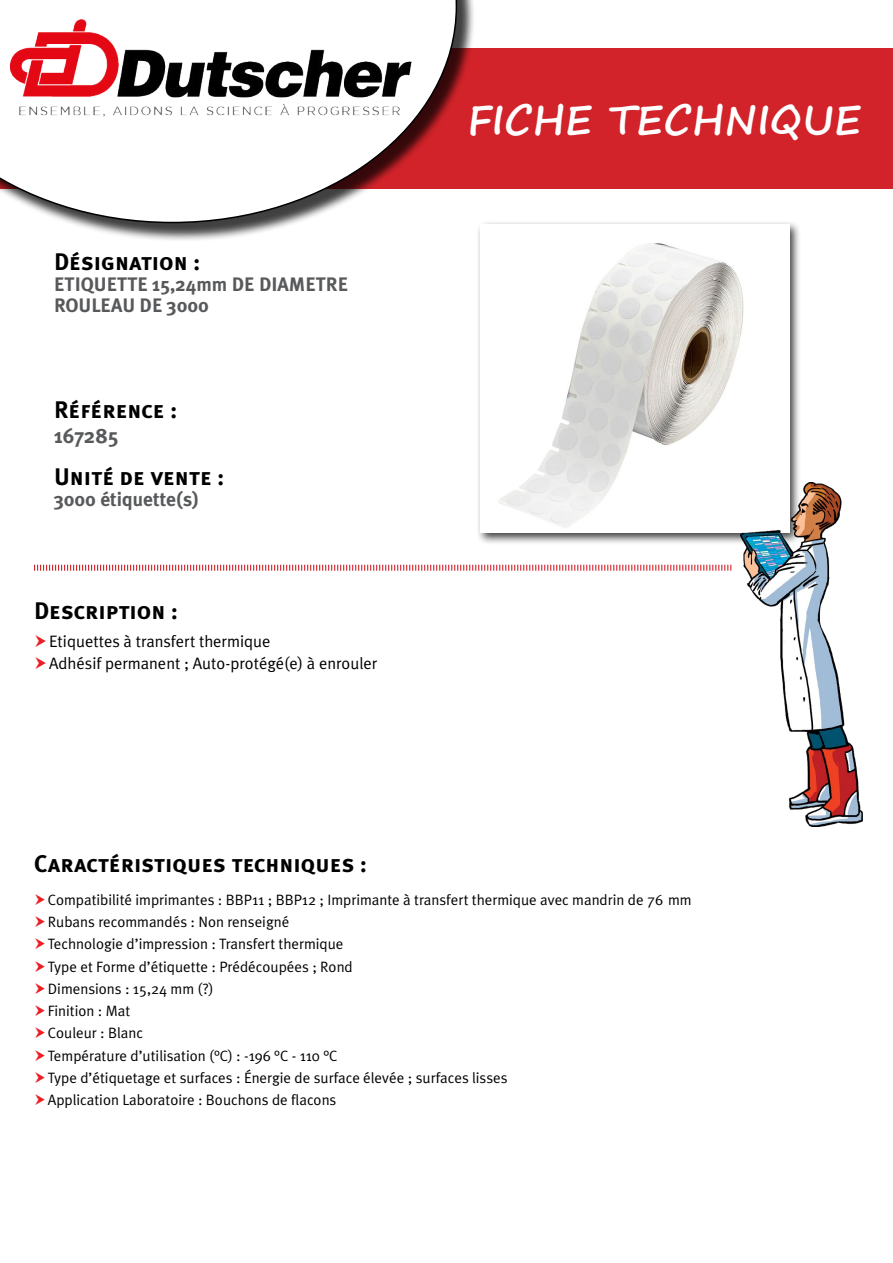
<style>
.page{position:relative;width:893px;height:1263px;background:#fff}
.page>*{position:absolute;margin:0;border:0;box-sizing:border-box;transform-origin:0 0}
.t1{font:700 40.5px "Segoe Print";color:#fff}
.t2{font:24px "Meta Plus Bold Caps";color:#000}
.t3{font:700 21px "Meta Plus";color:#58595b}
.t4{font:700 19.5px/21px "Meta Plus";color:#58595b}
.t5{font:16.5px/22.2px "Meta Plus Normal";color:#000}
.t6{font:15px/22.2px "Meta Plus Normal";color:#000}
</style>
<div class="page">
<div style="left:0;top:49px;width:893px;height:140px;background:#d2232a"></div>
<div style="left:0;top:0;width:475px;height:242px;background:#000;opacity:.75"></div>
<svg style="left:0;top:0;width:457px;height:223px"></svg>
<div style="left:476px;top:220px;width:326px;height:325px;background:#000;opacity:.75"></div>
<img style="left:480px;top:224px;width:309px;height:309px">
<svg style="left:34px;top:564px;width:698px;height:7px"></svg>
<img style="left:741px;top:483px;width:121px;height:343px">
<h2 class="t2" style="left:54px;top:248px;width:148px">Désignation :</h2>
<h3 class="t4" style="left:54px;top:274px;width:296px">ETIQUETTE 15,24mm DE DIAMETRE<br>ROULEAU DE 3000</h3>
<h2 class="t2" style="left:54px;top:396px;width:125px">Référence :</h2>
<h3 class="t3" style="left:54px;top:424px;width:66px">167285</h3>
<h2 class="t2" style="left:54px;top:463px;width:172px">Unité de vente :</h2>
<h3 class="t4" style="left:54px;top:489px;width:146px">3000 étiquette(s)</h3>
<h2 class="t2" style="left:34px;top:596px;width:146px">Description :</h2>
<p class="t5" style="left:49px;top:630px;width:330px">Etiquettes à transfert thermique<br>Adhésif permanent ; Auto-protégé(e) à enrouler</p>
<h2 class="t2" style="left:34px;top:850px;width:335px">Caractéristiques techniques :</h2>
<h1 class="t1" style="left:467px;top:83px;width:395px">FICHE TECHNIQUE</h1>
<p class="t6" style="left:48px;top:888px;width:645px">Compatibilité imprimantes : BBP11 ; BBP12 ; Imprimante à transfert thermique avec mandrin de 76 mm Rubans recommandés : Non renseigné<br>Technologie d’impression : Transfert thermique<br>Type et Forme d’étiquette : Prédécoupées ; Rond<br>Dimensions : 15,24 mm (?)<br>Finition : Mat<br>Couleur : Blanc<br>Température d’utilisation (°C) : -196 °C - 110 °C<br>Type d’étiquetage et surfaces : Énergie de surface élevée ; surfaces lisses<br>Application Laboratoire : Bouchons de flacons</p>
</div>
